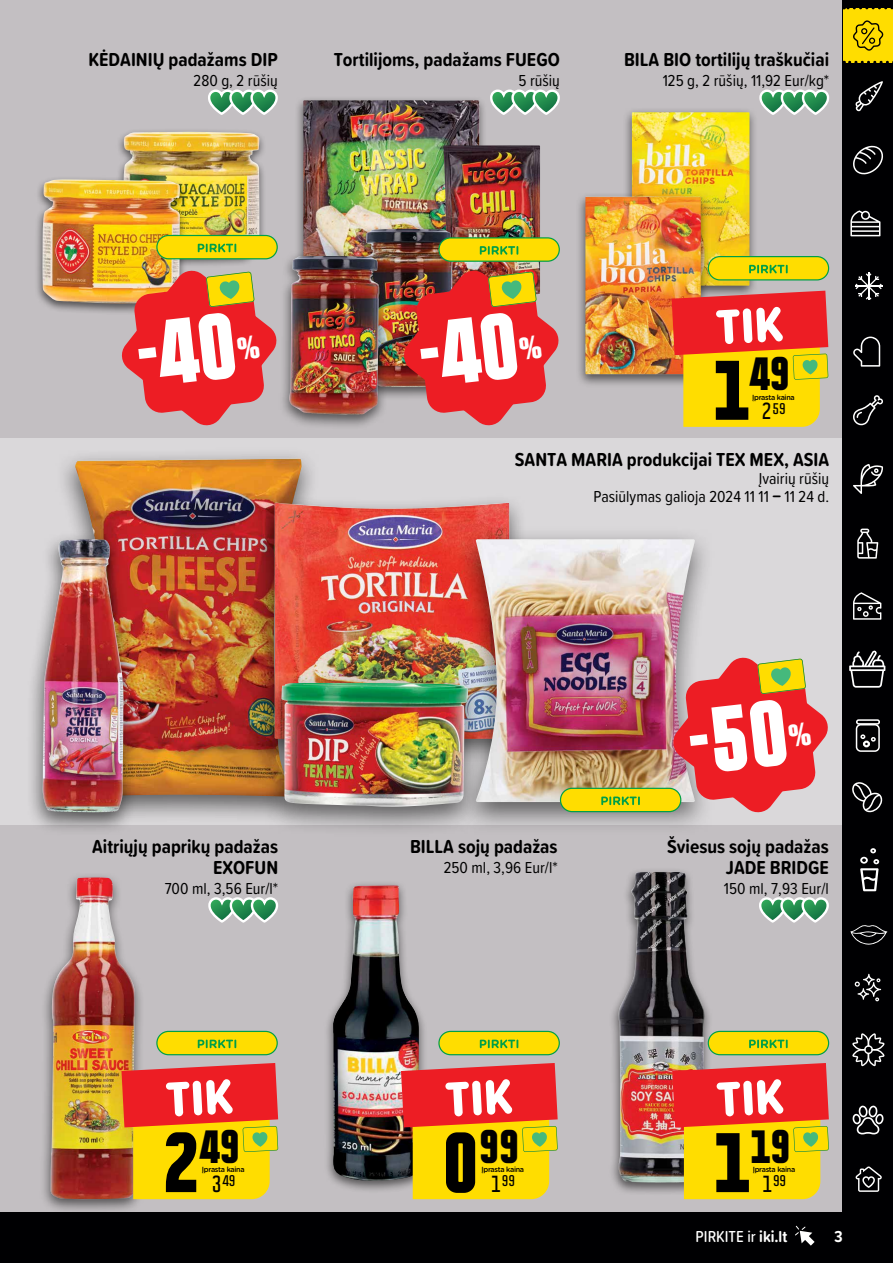
<style>
.page{position:relative;width:893px;height:1263px;background:#000002}
.page>*{position:absolute;margin:0;border:0;box-sizing:border-box;transform-origin:0 0}
.t1{font:900 condensed 77.1px "Politica";color:#000}
.t2{font:900 condensed 42.6px "Politica";color:#000}
.t3{font:700 condensed 21.3px "Politica";color:#000}
.t4{font:700 19.5px/21px "Proxima Soft Cond";color:#000;text-align:right}
.t5{font:16.5px/18px "Proxima Soft Cond";color:#000;text-align:right}
.t6{font:500 16.5px "Proxima Soft Cond";color:#fff}
.t7{font:700 16.5px "Proxima Soft Cond";color:#fff}
.t8{font:700 condensed 14.1px "Politica";color:#000;scale:1.04 1}
.t9{font:500 7.5px "Gotham Rounded";letter-spacing:-.04em;color:#000;scale:.96 1}
.s1{font-weight:700}
</style>
<div class="page">
<div style="left:843px;top:8px;width:50px;height:54px;background:#fd0"></div>
<svg style="left:850px;top:61px;width:43px;height:2px"></svg>
<svg style="left:843px;top:8px;width:50px;height:1px"></svg>
<svg style="left:855px;top:1166px;width:27px;height:26px"></svg>
<svg style="left:855px;top:974px;width:26px;height:27px"></svg>
<svg style="left:852px;top:782px;width:30px;height:30px"></svg>
<svg style="left:860px;top:848px;width:19px;height:43px"></svg>
<svg style="left:853px;top:592px;width:28px;height:28px"></svg>
<svg style="left:857px;top:529px;width:21px;height:30px"></svg>
<svg style="left:853px;top:464px;width:30px;height:30px"></svg>
<svg style="left:853px;top:395px;width:30px;height:30px"></svg>
<svg style="left:855px;top:273px;width:27px;height:27px"></svg>
<svg style="left:850px;top:210px;width:30px;height:26px"></svg>
<svg style="left:853px;top:145px;width:30px;height:30px"></svg>
<svg style="left:855px;top:81px;width:28px;height:30px"></svg>
<svg style="left:852px;top:1033px;width:32px;height:33px"></svg>
<svg style="left:852px;top:1105px;width:32px;height:29px"></svg>
<svg style="left:849px;top:650px;width:36px;height:38px"></svg>
<svg style="left:850px;top:925px;width:37px;height:20px"></svg>
<svg style="left:853px;top:20px;width:30px;height:31px"></svg>
<svg style="left:853px;top:337px;width:27px;height:30px"></svg>
<div style="left:856px;top:724px;width:24px;height:28px;border:2px solid #fff;border-radius:4px"></div>
<div style="left:856px;top:719px;width:24px;height:6px;border:2px solid #fff;border-radius:2px"></div>
<svg style="left:860px;top:734px;width:5px;height:5px"></svg>
<svg style="left:871px;top:737px;width:5px;height:5px"></svg>
<div style="left:863px;top:740px;width:7px;height:7px;border:2px solid #fff;border-radius:50%"></div>
<div style="left:0;top:0;width:842px;height:1212px;background:#c3bfc2"></div>
<div style="left:0;top:438px;width:842px;height:387px;background:#dad8da"></div>
<svg style="left:795px;top:1225px;width:20px;height:20px"></svg>
<div style="left:40px;top:871px;width:105px;height:343px;background:#000;opacity:.58"></div>
<img style="left:51px;top:877px;width:84px;height:323px">
<div style="left:609px;top:867px;width:105px;height:329px;background:#000;opacity:.58"></div>
<img style="left:618px;top:872px;width:88px;height:311px">
<div style="left:323px;top:880px;width:105px;height:314px;background:#000;opacity:.58"></div>
<img style="left:331px;top:885px;width:88px;height:296px">
<svg style="left:208px;top:897px;width:70px;height:26px"></svg>
<svg style="left:759px;top:897px;width:70px;height:26px"></svg>
<svg style="left:121px;top:1063px;width:157px;height:136px;background:#ef9328"></svg>
<svg style="left:401px;top:1063px;width:157px;height:136px;background:#ec922a"></svg>
<svg style="left:672px;top:1063px;width:157px;height:136px;background:#ee952c"></svg>
<div style="left:294px;top:96px;width:193px;height:187px;background:#000;opacity:.58"></div>
<img style="left:303px;top:100px;width:176px;height:150px">
<svg style="left:490px;top:89px;width:70px;height:26px"></svg>
<div style="left:115px;top:128px;width:151px;height:140px;background:#000;opacity:.58"></div>
<img style="left:123px;top:132px;width:136px;height:103px">
<div style="left:34px;top:176px;width:153px;height:139px;background:#000;opacity:.58"></div>
<img style="left:43px;top:179px;width:137px;height:125px">
<div style="left:622px;top:107px;width:136px;height:192px;background:#000;opacity:.58"></div>
<img style="left:632px;top:112px;width:117px;height:174px">
<div style="left:576px;top:192px;width:133px;height:195px;background:#000;opacity:.58"></div>
<img style="left:585px;top:197px;width:116px;height:177px">
<svg style="left:208px;top:89px;width:70px;height:26px"></svg>
<svg style="left:759px;top:89px;width:71px;height:26px"></svg>
<svg style="left:672px;top:291px;width:156px;height:136px;background:#f0952b"></svg>
<div style="left:55px;top:447px;width:265px;height:378px;background:#000;opacity:.58"></div>
<img style="left:75px;top:459px;width:227px;height:338px">
<div style="left:26px;top:531px;width:113px;height:305px;background:#000;opacity:.58"></div>
<img style="left:43px;top:539px;width:81px;height:274px">
<div style="left:255px;top:493px;width:271px;height:272px;background:#000;opacity:.58"></div>
<img style="left:275px;top:503px;width:234px;height:168px">
<div style="left:454px;top:527px;width:261px;height:308px;background:#000;opacity:.58"></div>
<img style="left:476px;top:539px;width:219px;height:263px">
<div style="left:260px;top:671px;width:228px;height:166px;background:#000;opacity:.58"></div>
<img style="left:281px;top:683px;width:187px;height:124px">
<img style="left:443px;top:145px;width:97px;height:124px">
<div style="left:355px;top:224px;width:107px;height:177px;background:#000;opacity:.58"></div>
<img style="left:364px;top:229px;width:89px;height:158px">
<div style="left:278px;top:250px;width:111px;height:180px;background:#000;opacity:.58"></div>
<img style="left:289px;top:256px;width:90px;height:158px">
<div style="left:157px;top:1031px;width:120px;height:24px;background:#fd0;border-radius:12px"></div>
<div style="left:156px;top:1031px;width:122px;height:24px;border:1px solid #009f47;border-radius:12px"></div>
<svg style="left:198px;top:1039px;width:38px;height:9px"></svg>
<div style="left:439px;top:1031px;width:120px;height:24px;background:#fd0;border-radius:12px"></div>
<div style="left:438px;top:1031px;width:122px;height:24px;border:1px solid #009f47;border-radius:12px"></div>
<svg style="left:480px;top:1039px;width:38px;height:9px"></svg>
<div style="left:708px;top:1031px;width:121px;height:24px;background:#fd0;border-radius:12px"></div>
<div style="left:708px;top:1031px;width:121px;height:24px;border:1px solid #009f47;border-radius:12px"></div>
<svg style="left:749px;top:1039px;width:39px;height:9px"></svg>
<div style="left:560px;top:788px;width:121px;height:24px;background:#fd0;border-radius:12px"></div>
<div style="left:560px;top:788px;width:121px;height:24px;border:1px solid #009f47;border-radius:12px"></div>
<svg style="left:601px;top:796px;width:39px;height:9px"></svg>
<div style="left:157px;top:235px;width:120px;height:24px;background:#fd0;border-radius:12px"></div>
<div style="left:156px;top:235px;width:122px;height:24px;border:1px solid #009f47;border-radius:12px"></div>
<svg style="left:198px;top:244px;width:38px;height:8px"></svg>
<div style="left:439px;top:238px;width:120px;height:23px;background:#fd0;border-radius:12px"></div>
<div style="left:438px;top:237px;width:122px;height:25px;border:1px solid #009f47;border-radius:12px"></div>
<svg style="left:480px;top:246px;width:38px;height:9px"></svg>
<div style="left:708px;top:257px;width:121px;height:23px;background:#fd0;border-radius:12px"></div>
<div style="left:708px;top:256px;width:121px;height:24px;border:1px solid #009f47;border-radius:12px"></div>
<svg style="left:749px;top:265px;width:39px;height:8px"></svg>
<svg style="left:120px;top:269px;width:159px;height:158px"></svg>
<svg style="left:671px;top:656px;width:157px;height:158px"></svg>
<svg style="left:402px;top:269px;width:157px;height:157px"></svg>
<p class="t4" style="left:88px;top:49px;width:191px">KĖDAINIŲ padažams DIP</p>
<p class="t5" style="left:194px;top:71px;width:86px">280 g, 2 rūšių</p>
<p class="t4" style="left:334px;top:49px;width:228px">Tortilijoms, padažams FUEGO</p>
<p class="t5" style="left:518px;top:71px;width:43px">5 rūšių</p>
<p class="t4" style="left:624px;top:49px;width:207px">BILA BIO tortilijų traškučiai</p>
<p class="t5" style="left:663px;top:71px;width:168px">125 g, 2 rūšių, 11,92 Eur/kg*</p>
<h2 class="t2" style="left:750px;top:340px;width:42px">49</h2>
<p class="t3" style="left:762px;top:395px;width:11px">2</p>
<h1 class="t1" style="left:713px;top:330px;width:38px">1</h1>
<p class="t9" style="left:752px;top:392px;width:46px">Įprasta kaina</p>
<p class="t8" style="left:772px;top:398px;width:14px">59</p>
<p class="t4" style="left:515px;top:448px;width:316px">SANTA MARIA produkcijai TEX MEX, ASIA</p>
<p class="t5" style="left:593px;top:469px;width:237px">Įvairių rūšių<br>Pasiūlymas galioja 2024 11 11 <span class="s1">–</span> 11 24 d.</p>
<p class="t4" style="left:92px;top:835px;width:187px">Aitriųjų paprikų padažas<br>EXOFUN</p>
<p class="t5" style="left:165px;top:879px;width:115px">700 ml, 3,56 Eur/l*</p>
<h2 class="t2" style="left:200px;top:1113px;width:42px">49</h2>
<p class="t3" style="left:212px;top:1167px;width:11px">3</p>
<h1 class="t1" style="left:163px;top:1102px;width:38px">2</h1>
<p class="t9" style="left:202px;top:1164px;width:46px">Įprasta kaina</p>
<p class="t8" style="left:222px;top:1170px;width:14px">49</p>
<p class="t4" style="left:410px;top:835px;width:149px">BILLA sojų padažas</p>
<p class="t5" style="left:444px;top:858px;width:115px">250 ml, 3,96 Eur/l*</p>
<p class="t4" style="left:667px;top:835px;width:163px">Šviesus sojų padažas<br>JADE BRIDGE</p>
<p class="t5" style="left:724px;top:879px;width:106px">150 ml, 7,93 Eur/l</p>
<h2 class="t2" style="left:479px;top:1113px;width:42px">99</h2>
<p class="t3" style="left:491px;top:1167px;width:11px">1</p>
<h1 class="t1" style="left:443px;top:1102px;width:38px">0</h1>
<p class="t9" style="left:481px;top:1164px;width:46px">Įprasta kaina</p>
<p class="t8" style="left:502px;top:1170px;width:14px">99</p>
<h2 class="t2" style="left:750px;top:1113px;width:42px">19</h2>
<p class="t3" style="left:762px;top:1167px;width:11px">1</p>
<h1 class="t1" style="left:714px;top:1102px;width:38px">1</h1>
<p class="t9" style="left:753px;top:1164px;width:46px">Įprasta kaina</p>
<p class="t8" style="left:773px;top:1170px;width:14px">99</p>
<p class="t6" style="left:696px;top:1224px;width:93px">PIRKITE ir <span class="s1">iki.lt</span></p>
<p class="t7" style="left:834px;top:1224px;width:10px">3</p>
</div>
